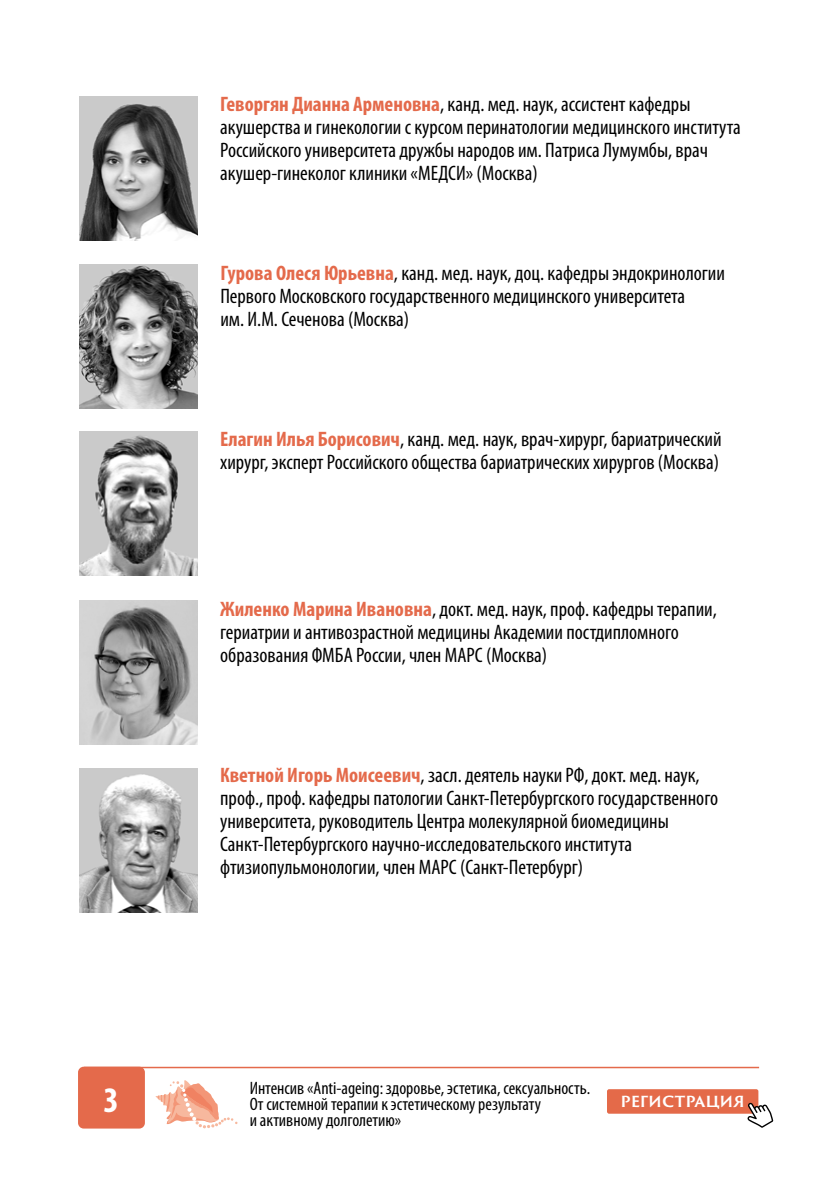
<style>
.page{position:relative;width:840px;height:1191px;background:#fff}
.page>*{position:absolute;margin:0;border:0;box-sizing:border-box;transform-origin:0 0}
.t1{font:700 condensed 36px "Myriad Pro";color:#fff}
.t2{font:condensed 21px/23px "Myriad Pro";color:#000}
.t3{font:condensed 18px/16px "Myriad Pro";color:#000}
.t4{font:700 15px "Trajan Sans Pro";color:#fff}
.s1{font-weight:700;color:#e46a4b}
</style>
<div class="page">
<hr style="left:84px;top:1066px;width:674px;height:2px;background:#e46a4b">
<div style="left:78px;top:1066px;width:67px;height:62px;background:#e46a4b;border-radius:6px"></div>
<svg style="left:155px;top:1080px;width:82px;height:48px"></svg>
<div style="left:606px;top:1089px;width:152px;height:24px;background:#e46a49;border-radius:2px"></div>
<svg style="left:747px;top:1102px;width:25px;height:25px"></svg>
<img style="left:80px;top:97px;width:117px;height:144px">
<img style="left:80px;top:431px;width:117px;height:144px">
<img style="left:80px;top:600px;width:117px;height:144px">
<img style="left:80px;top:264px;width:117px;height:144px">
<img style="left:80px;top:768px;width:117px;height:144px">
<p class="t2" style="left:220px;top:92px;width:521px"><span class="s1">Геворгян Дианна Арменовна</span>, канд. мед. наук, ассистент кафедры акушерства и гинекологии с курсом перинатологии медицинского института Российского университета дружбы народов им. Патриса Лумумбы, врач акушер-гинеколог клиники «МЕДСИ» (Москва)</p>
<p class="t2" style="left:220px;top:261px;width:506px"><span class="s1">Гурова Олеся Юрьевна</span>, канд. мед. наук, доц. кафедры эндокринологии<br>Первого Московского государственного медицинского университета<br>им. И.М. Сеченова (Москва)</p>
<p class="t2" style="left:220px;top:427px;width:502px"><span class="s1">Елагин Илья Борисович</span>, канд. мед. наук, врач-хирург, бариатрический хирург, эксперт Российского общества бариатрических хирургов (Москва)</p>
<p class="t2" style="left:220px;top:597px;width:498px"><span class="s1">Жиленко Марина Ивановна</span>, докт. мед. наук, проф. кафедры терапии, гериатрии и антивозрастной медицины Академии постдипломного образования ФМБА России, член МАРС (Москва)</p>
<p class="t2" style="left:220px;top:763px;width:499px"><span class="s1">Кветной Игорь Моисеевич</span>, засл. деятель науки РФ, докт. мед. наук, проф., проф. кафедры патологии Санкт-Петербургского государственного университета, руководитель Центра молекулярной биомедицины Санкт-Петербургского научно-исследовательского института фтизиопульмонологии, член МАРС (Санкт-Петербург)</p>
<p class="t3" style="left:249px;top:1080px;width:342px">Интенсив «Anti-ageing: здоровье, эстетика, сексуальность.<br>От системной терапии к эстетическому результату<br>и активному долголетию»</p>
<h1 class="t1" style="left:103px;top:1077px;width:17px">3</h1>
<p class="t4" style="left:620px;top:1090px;width:126px">РЕГИСТРАЦИЯ</p>
</div>
